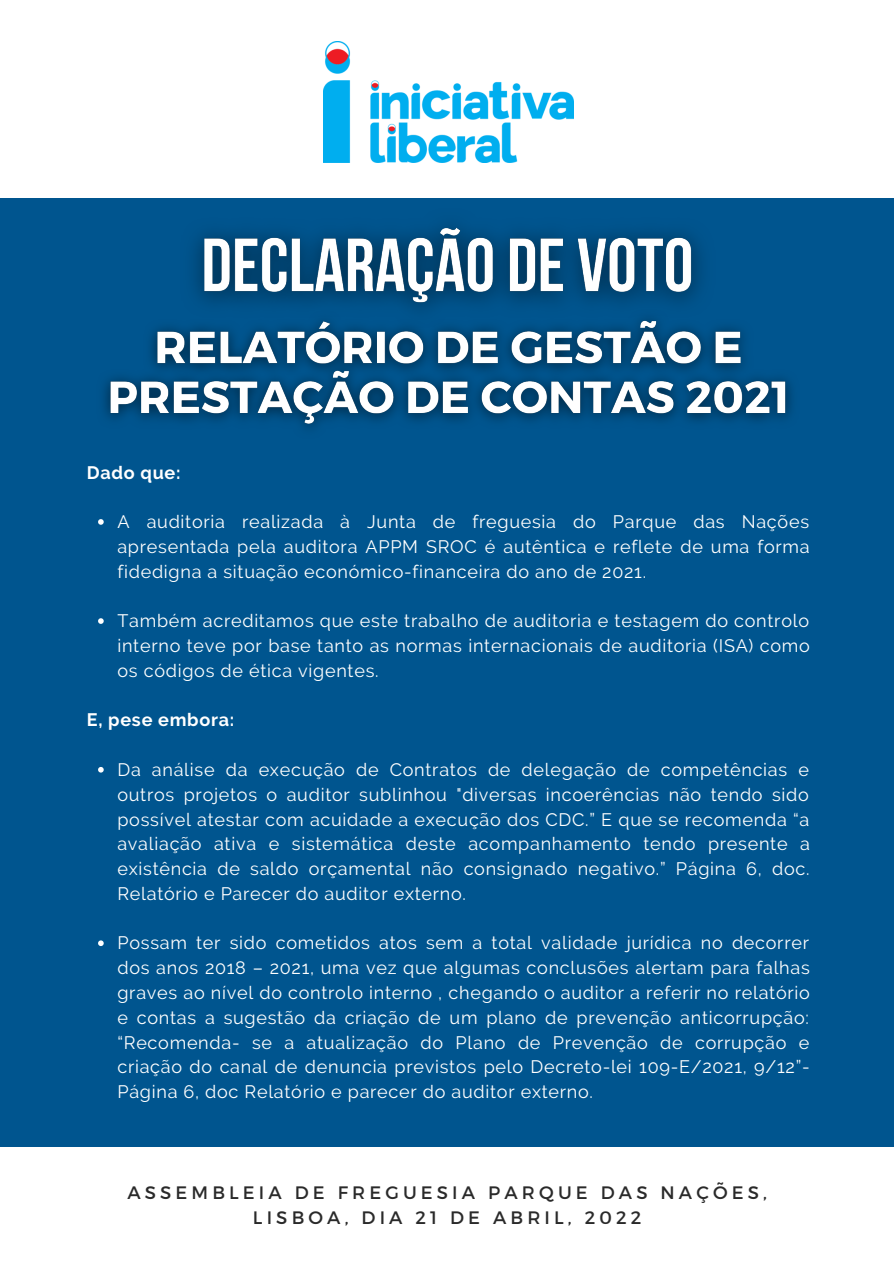
<style>
.page{position:relative;width:894px;height:1264px;background:#fff}
.page>*{position:absolute;margin:0;border:0;box-sizing:border-box;transform-origin:0 0}
.t1{font:18px/24.8px "Raleway";letter-spacing:.04em;color:#fff;text-align:justify}
.t2{font:18px/24.8px "Montserrat";letter-spacing:.23em;color:#2a2a2a;text-align:center}
.t3{font:700 18px "Raleway";letter-spacing:.04em;color:#fff}
</style>
<div class="page">
<div style="left:0;top:198px;width:893px;height:948px;background:#00558f"></div>
<img style="left:323px;top:41px;width:250px;height:122px">
<img style="left:193px;top:225px;width:509px;height:75px">
<svg style="left:98px;top:519px;width:6px;height:5px"></svg>
<svg style="left:98px;top:618px;width:6px;height:6px"></svg>
<svg style="left:98px;top:767px;width:6px;height:5px"></svg>
<svg style="left:98px;top:940px;width:6px;height:6px"></svg>
<img style="left:103px;top:300px;width:689px;height:129px">
<p class="t3" style="left:87px;top:461px;width:95px">Dado que:</p>
<p class="t1" style="left:117px;top:509px;width:693px">A auditoria realizada à Junta de freguesia do Parque das Nações apresentada pela auditora APPM SROC é autêntica e reflete de uma forma fidedigna a situação económico-financeira do ano de 2021.</p>
<p class="t1" style="left:117px;top:608px;width:693px">Também acreditamos que este trabalho de auditoria e testagem do controlo interno teve por base tanto as normas internacionais de auditoria (ISA) como os códigos de ética vigentes.</p>
<p class="t3" style="left:87px;top:709px;width:149px">E, pese embora:</p>
<p class="t1" style="left:117px;top:757px;width:693px">Da análise da execução de Contratos de delegação de competências e outros projetos o auditor sublinhou "diversas incoerências não tendo sido possível atestar com acuidade a execução dos CDC.” E que se recomenda “a avaliação ativa e sistemática deste acompanhamento tendo presente a existência de saldo orçamental não consignado negativo.” Página 6, doc.<br>Relatório e Parecer do auditor externo.</p>
<p class="t1" style="left:117px;top:930px;width:693px">Possam ter sido cometidos atos sem a total validade jurídica no decorrer dos anos 2018 – 2021, uma vez que algumas conclusões alertam para falhas graves ao nível do controlo interno , chegando o auditor a referir no relatório e contas a sugestão da criação de um plano de prevenção anticorrupção: “Recomenda- se a atualização do Plano de Prevenção de corrupção e criação do canal de denuncia previstos pelo Decreto-lei 109-E/2021, 9/12”- Página 6, doc Relatório e parecer do auditor externo.</p>
<p class="t2" style="left:127px;top:1179px;width:641px">ASSEMBLEIA DE FREGUESIA PARQUE DAS NAÇÕES,<br>LISBOA, DIA 21 DE ABRIL, 2022</p>
</div>
